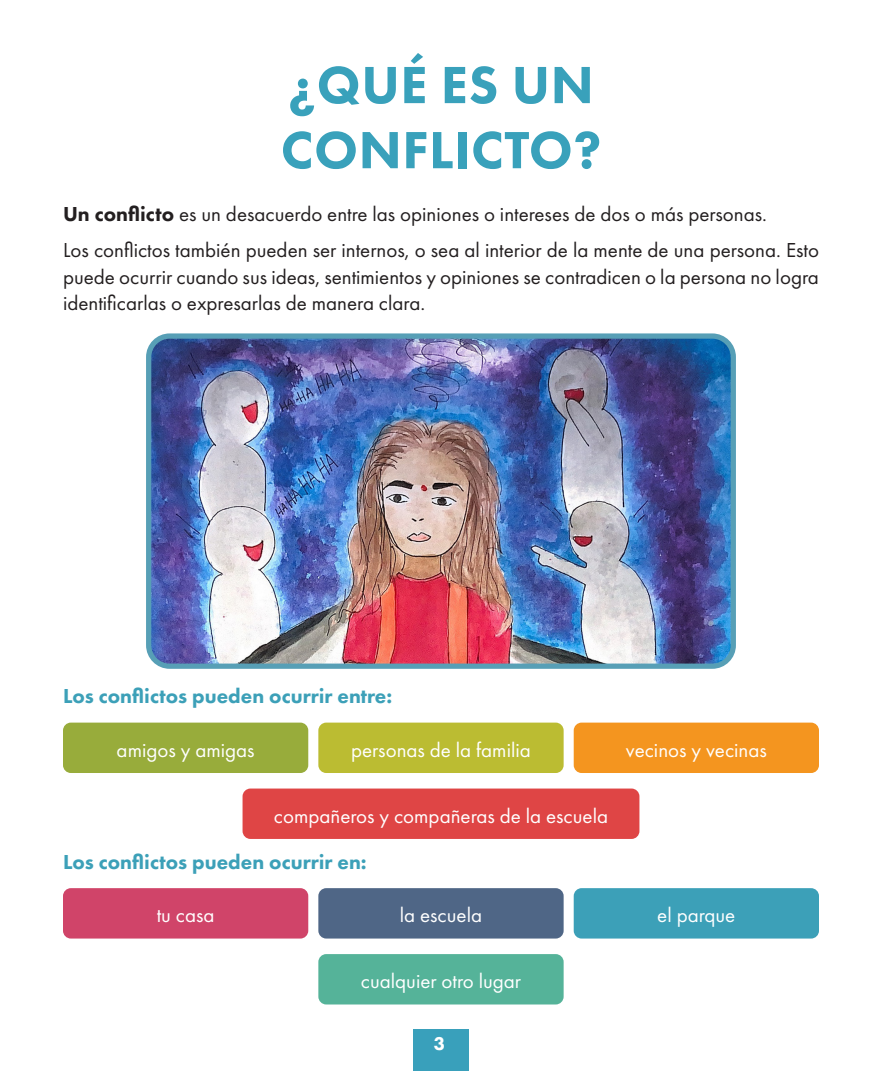
<style>
.page{position:relative;width:882px;height:1071px;background:#fff}
.page>*{position:absolute;margin:0;border:0;box-sizing:border-box;transform-origin:0 0}
.t1{font:800 54.25px/65.1px "Futura PT";letter-spacing:.01em;color:#39a1bb}
.Body{font:21px/26.2px "Futura PT";color:#231f20;text-align:justify}
.t2{font:21px "Futura PT";color:#fff}
.Body-2{font:800 21px "Futura PT";color:#3ca0b8}
.Subtitle{font:800 21px "Futura PT";color:#3ca0b8}
.t3{font:800 19.25px "Futura PT";color:#fff}
.s1{font-weight:800}
</style>
<div class="page">
<div style="left:413px;top:1029px;width:56px;height:42px;background:#39a0bb"></div>
<div style="left:63px;top:888px;width:245px;height:51px;background:#d04469;border-radius:8px"></div>
<div style="left:63px;top:723px;width:245px;height:50px;background:#98ac3b;border-radius:8px"></div>
<div style="left:318px;top:888px;width:246px;height:51px;background:#4f6686;border-radius:8px"></div>
<div style="left:318px;top:723px;width:246px;height:50px;background:#bbbc32;border-radius:8px"></div>
<div style="left:318px;top:954px;width:246px;height:50px;background:#55b399;border-radius:8px"></div>
<div style="left:243px;top:789px;width:396px;height:50px;background:#df4545;border-radius:8px"></div>
<div style="left:574px;top:888px;width:245px;height:51px;background:#3ca0b8;border-radius:8px"></div>
<div style="left:574px;top:723px;width:245px;height:50px;background:#f4951f;border-radius:8px"></div>
<img style="left:152px;top:339px;width:578px;height:324px">
<div style="left:146px;top:333px;width:590px;height:336px;border:5px solid #579fb6;border-radius:21px"></div>
<p class="t1" style="left:281px;top:52px;width:322px">¿QUÉ ES UN<br>CONFLICTO?</p>
<p class="Body" style="left:63px;top:200px;width:706px"><span class="s1">Un conflicto</span> es un desacuerdo entre las opiniones o intereses de dos o más personas.</p>
<p class="Body" style="left:63px;top:237px;width:758px">Los conflictos también pueden ser internos, o sea al interior de la mente de una persona. Esto puede ocurrir cuando sus ideas, sentimientos y opiniones se contradicen o la persona no logra identificarlas o expresarlas de manera clara.</p>
<p class="Body-2" style="left:63px;top:683px;width:331px">Los conflictos pueden ocurrir entre:</p>
<p class="t2" style="left:117px;top:737px;width:139px">amigos y amigas</p>
<p class="t2" style="left:351px;top:737px;width:181px">personas de la familia</p>
<p class="t2" style="left:274px;top:803px;width:336px">compañeros y compañeras de la escuela</p>
<p class="Subtitle" style="left:63px;top:849px;width:305px">Los conflictos pueden ocurrir en:</p>
<p class="t2" style="left:157px;top:903px;width:59px">tu casa</p>
<p class="t2" style="left:400px;top:903px;width:84px">la escuela</p>
<p class="t2" style="left:361px;top:969px;width:162px">cualquier otro lugar</p>
<p class="t3" style="left:434px;top:1032px;width:13px">3</p>
<p class="t2" style="left:626px;top:737px;width:143px">vecinos y vecinas</p>
<p class="t2" style="left:657px;top:903px;width:80px">el parque</p>
</div>
